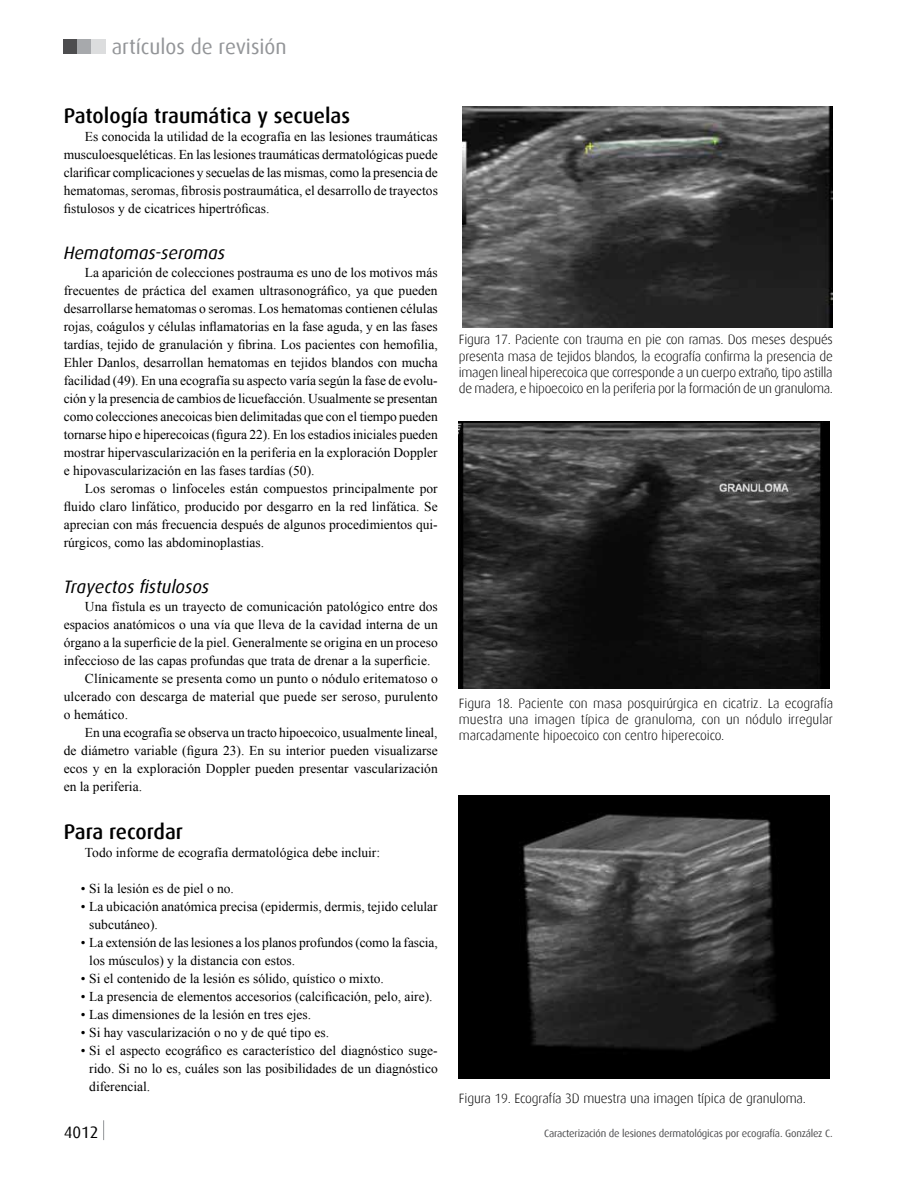
<style>
.page{position:relative;width:918px;height:1188px;background:#fff}
.page>*{position:absolute;margin:0;border:0;box-sizing:border-box;transform-origin:0 0}
.t1{font:500 21px "Dax";color:#000}
.t2{font:21px "Dax";color:#939598}
.t3{font:italic 18px "Dax";color:#000}
.t4{font:16.5px "Dax";color:#000}
.t5{font:13.5px/18px "Times New Roman";color:#000;text-align:justify}
.t6{font:300 13.5px/16.2px "Dax";letter-spacing:-.01em;color:#000;text-align:justify}
.t7{font:10.5px "Dax";letter-spacing:-.02em;color:#4d4d4f}
</style>
<div class="page">
<svg style="left:103px;top:1120px;width:1px;height:20px"></svg>
<div style="left:64px;top:40px;width:14px;height:14px;background:#4d4d4f"></div>
<div style="left:78px;top:40px;width:14px;height:14px;background:#a7a9ac"></div>
<div style="left:92px;top:40px;width:14px;height:14px;background:#dcddde"></div>
<img style="left:463px;top:106px;width:370px;height:221px">
<img style="left:459px;top:421px;width:370px;height:268px">
<img style="left:459px;top:796px;width:370px;height:282px">
<h1 class="t2" style="left:112px;top:35px;width:176px">artículos de revisión</h1>
<h1 class="t1" style="left:64px;top:104px;width:288px">Patología traumática y secuelas</h1>
<p class="t5" style="left:64px;top:127px;width:376px;text-indent:21px">Es conocida la utilidad de la ecografía en las lesiones traumáticas musculoesqueléticas. En las lesiones traumáticas dermatológicas puede clarificar complicaciones y secuelas de las mismas, como la presencia de hematomas, seromas, fibrosis postraumática, el desarrollo de trayectos fistulosos y de cicatrices hipertróficas.</p>
<h2 class="t3" style="left:64px;top:243px;width:163px">Hematomas-seromas</h2>
<p class="t5" style="left:64px;top:263px;width:376px;text-indent:21px">La aparición de colecciones postrauma es uno de los motivos más frecuentes de práctica del examen ultrasonográfico, ya que pueden desarrollarse hematomas o seromas. Los hematomas contienen células rojas, coágulos y células inflamatorias en la fase aguda, y en las fases tardías, tejido de granulación y fibrina. Los pacientes con hemofilia, Ehler Danlos, desarrollan hematomas en tejidos blandos con mucha facilidad (49). En una ecografía su aspecto varía según la fase de evolu&shy;ción y la presencia de cambios de licuefacción. Usualmente se presentan como colecciones anecoicas bien delimitadas que con el tiempo pueden tornarse hipo e hiperecoicas (figura 22). En los estadios iniciales pueden mostrar hipervascularización en la periferia en la exploración Doppler e hipovascularización en las fases tardías (50).</p>
<p class="t5" style="left:64px;top:479px;width:376px;text-indent:21px">Los seromas o linfoceles están compuestos principalmente por fluido claro linfático, producido por desgarro en la red linfática. Se aprecian con más frecuencia después de algunos procedimientos qui&shy;rúrgicos, como las abdominoplastias.</p>
<h2 class="t3" style="left:64px;top:577px;width:147px">Trayectos fistulosos</h2>
<p class="t5" style="left:85px;top:598px;width:354px">Una fístula es un trayecto de comunicación patológico entre dos</p>
<p class="t5" style="left:64px;top:616px;width:375px">espacios anatómicos o una vía que lleva de la cavidad interna de un</p>
<p class="t5" style="left:64px;top:634px;width:376px">órgano a la superficie de la piel. Generalmente se origina en un proceso</p>
<p class="t5" style="left:64px;top:652px;width:368px">infeccioso de las capas profundas que trata de drenar a la superficie.</p>
<p class="t5" style="left:85px;top:670px;width:354px">Clínicamente se presenta como un punto o nódulo eritematoso o</p>
<p class="t5" style="left:64px;top:688px;width:376px">ulcerado con descarga de material que puede ser seroso, purulento</p>
<p class="t5" style="left:64px;top:706px;width:66px">o hemático.</p>
<p class="t5" style="left:85px;top:724px;width:354px">En una ecografía se observa un tracto hipoecoico, usualmente lineal,</p>
<p class="t5" style="left:64px;top:742px;width:376px">de diámetro variable (figura 23). En su interior pueden visualizarse</p>
<p class="t5" style="left:64px;top:760px;width:376px">ecos y en la exploración Doppler pueden presentar vascularización</p>
<p class="t5" style="left:64px;top:778px;width:80px">en la periferia.</p>
<h1 class="t1" style="left:64px;top:820px;width:121px">Para recordar</h1>
<p class="t5" style="left:85px;top:844px;width:297px">Todo informe de ecografía dermatológica debe incluir:</p>
<p class="t5" style="left:81px;top:880px;width:155px">• Si la lesión es de piel o no.</p>
<p class="t5" style="left:89px;top:898px;width:350px;text-indent:-9px">• La ubicación anatómica precisa (epidermis, dermis, tejido celular subcutáneo).</p>
<p class="t5" style="left:89px;top:934px;width:350px;text-indent:-9px">• La extensión de las lesiones a los planos profundos (como la fascia, los músculos) y la distancia con estos.</p>
<p class="t5" style="left:81px;top:970px;width:305px">• Si el contenido de la lesión es sólido, quístico o mixto.</p>
<p class="t5" style="left:81px;top:988px;width:353px">• La presencia de elementos accesorios (calcificación, pelo, aire).</p>
<p class="t5" style="left:81px;top:1006px;width:232px">• Las dimensiones de la lesión en tres ejes.</p>
<p class="t5" style="left:81px;top:1024px;width:250px">• Si hay vascularización o no y de qué tipo es.</p>
<p class="t5" style="left:89px;top:1042px;width:350px;text-indent:-9px">• Si el aspecto ecográfico es característico del diagnóstico suge&shy;rido. Si no lo es, cuáles son las posibilidades de un diagnóstico diferencial.</p>
<p class="t6" style="left:459px;top:332px;width:376px">Figura 17. Paciente con trauma en pie con ramas. Dos meses después presenta masa de tejidos blandos, la ecografía confirma la presencia de imagen lineal hiperecoica que corresponde a un cuerpo extraño, tipo astilla de madera, e hipoecoico en la periferia por la formación de un granuloma.</p>
<p class="t6" style="left:459px;top:695px;width:376px">Figura 18. Paciente con masa posquirúrgica en cicatriz. La ecografía muestra una imagen típica de granuloma, con un nódulo irregular marcadamente hipoecoico con centro hiperecoico.</p>
<p class="t6" style="left:459px;top:1090px;width:349px">Figura 19. Ecografía 3D muestra una imagen típica de granuloma.</p>
<p class="t4" style="left:64px;top:1123px;width:36px">4012</p>
<p class="t7" style="left:544px;top:1127px;width:290px">Caracterización de lesiones dermatológicas por ecografía. González C.</p>
</div>
